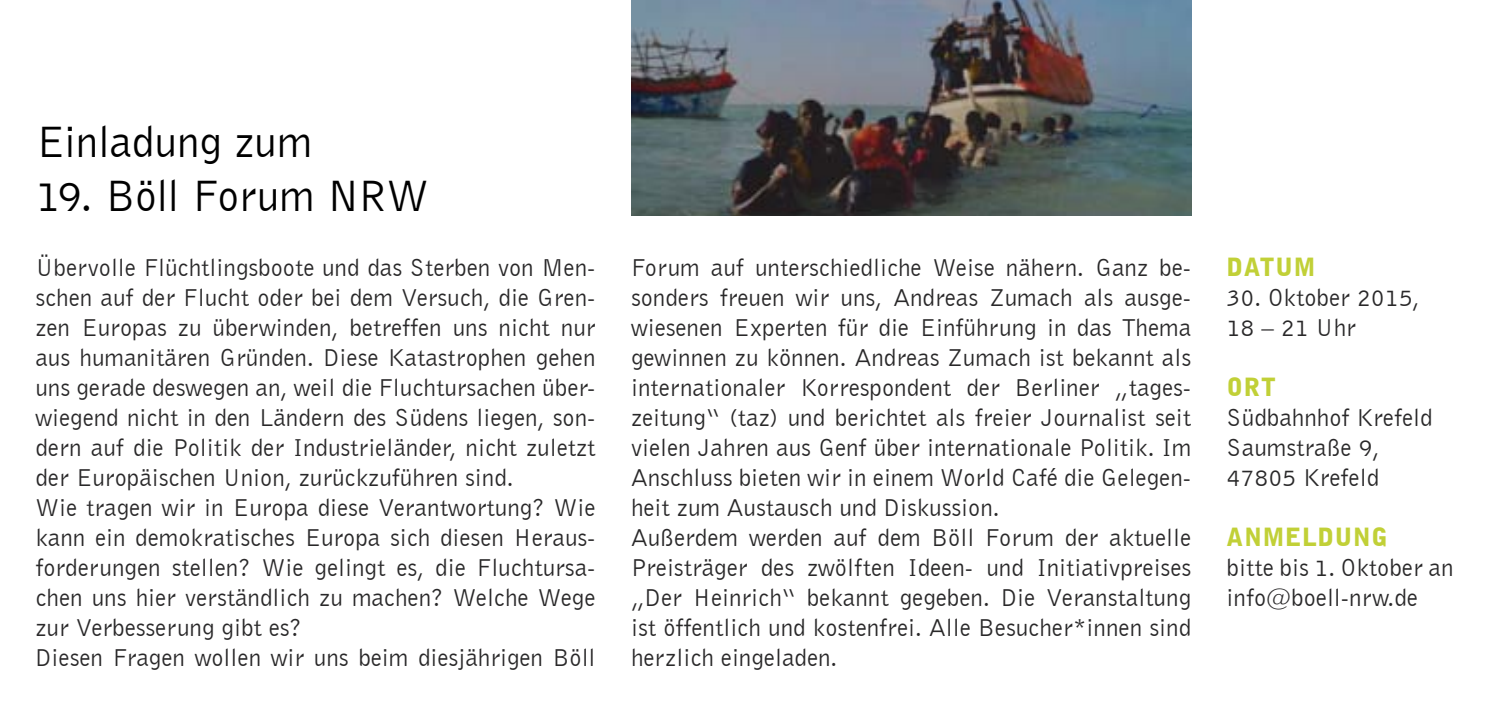
<style>
.page{position:relative;width:1489px;height:709px;background:#fff}
.page>*{position:absolute;margin:0;border:0;box-sizing:border-box;transform-origin:0 0}
.t1{font:45px "Bell Gothic BT";letter-spacing:-.015em;color:#000}
.t2{font:25px/30px "Bell Gothic BT";color:#292829}
.t3{font:900 25px "Bell Gothic BT";letter-spacing:.01em;color:#c1d037}
</style>
<div class="page">
<img style="left:631px;top:0;width:560px;height:215px">
<h1 class="t1" style="left:35px;top:114px;width:278px">Einladung zum</h1>
<h1 class="t1" style="left:35px;top:168px;width:395px">19. Böll Forum NRW</h1>
<p class="t2" style="left:35px;top:251px;width:561px">Übervolle Flüchtlingsboote und das Sterben von Men&shy;schen auf der Flucht oder bei dem Versuch, die Gren&shy;zen Europas zu überwinden, betreffen uns nicht nur aus humanitären Gründen. Diese Katastrophen gehen uns gerade deswegen an, weil die Fluchtursachen über&shy;wiegend nicht in den Ländern des Südens liegen, son&shy;dern auf die Politik der Industrieländer, nicht zuletzt der Europäischen Union, zurückzuführen sind.<br>Wie tragen wir in Europa diese Verantwortung? Wie kann ein demokratisches Europa sich diesen Heraus&shy;forderungen stellen? Wie gelingt es, die Fluchtursa&shy;chen uns hier verständlich zu machen? Welche Wege zur Verbesserung gibt es?<br>Diesen Fragen wollen wir uns beim diesjährigen Böll</p>
<p class="t2" style="left:631px;top:251px;width:561px">Forum auf unterschiedliche Weise nähern. Ganz be&shy;sonders freuen wir uns, Andreas Zumach als ausge&shy;wiesenen Experten für die Einführung in das Thema gewinnen zu können. Andreas Zumach ist bekannt als internationaler Korrespondent der Berliner „tages&shy;zeitung“ (taz) und berichtet als freier Journalist seit vielen Jahren aus Genf über internationale Politik. Im Anschluss bieten wir in einem World Café die Gelegen&shy;heit zum Austausch und Diskussion.<br>Außerdem werden auf dem Böll Forum der aktuelle Preisträger des zwölften Ideen- und Initiativpreises „Der Heinrich“ bekannt gegeben. Die Veranstaltung ist öffentlich und kostenfrei. Alle Besucher*innen sind herzlich eingeladen.</p>
<p class="t3" style="left:1226px;top:251px;width:68px">DATUM</p>
<p class="t2" style="left:1226px;top:281px;width:194px">30. Oktober 2015,<br>18 – 21 Uhr</p>
<p class="t3" style="left:1226px;top:371px;width:50px">OR T</p>
<p class="t2" style="left:1226px;top:401px;width:207px">Südbahnhof Krefeld<br>Saumstraße 9,<br>47805 Krefeld</p>
<p class="t3" style="left:1226px;top:521px;width:163px">ANMELDUNG</p>
<p class="t2" style="left:1226px;top:551px;width:228px">bitte bis 1. Oktober an info@boell-nrw.de</p>
</div>
